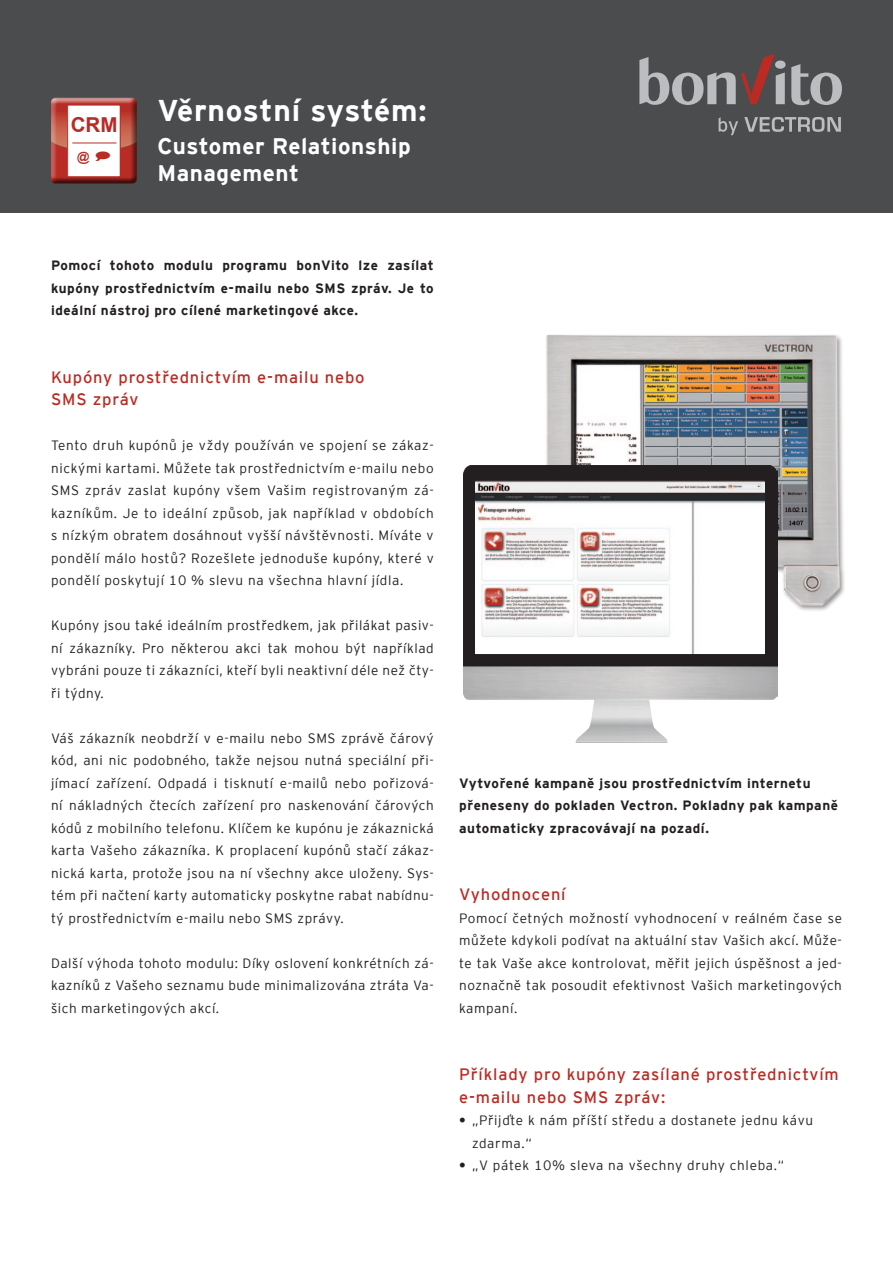
<style>
.page{position:relative;width:893px;height:1263px;background:#fff}
.page>*{position:absolute;margin:0;border:0;box-sizing:border-box;transform-origin:0 0}
.t1{font:700 30px "Vectron Interstate";letter-spacing:.015em;color:#fff}
.t2{font:700 22.5px/27px "Vectron Interstate";letter-spacing:.025em;color:#fff}
.t3{font:700 20.55px "Arial";color:#b82c25}
.t4{font:16.5px/22.5px "Vectron Interstate";letter-spacing:.05em;color:#ba2b24}
.t5{font:300 13.5px/22.5px "Vectron Interstate";letter-spacing:.04em;color:#231f20;text-align:justify}
.t6{font:700 13.5px/22.5px "Vectron Interstate";letter-spacing:.04em;color:#231f20;text-align:justify}
.t7{font:700 12.6px "Arial";color:#b82c25}
.s1{font-family:"Interstate";font-weight:700}
</style>
<div class="page">
<img style="left:540px;top:334px;width:305px;height:301px">
<img style="left:463px;top:466px;width:314px;height:276px">
<img style="left:476px;top:481px;width:289px;height:173px">
<div style="left:0;top:0;width:893px;height:213px;background:#4b4c4d"></div>
<svg style="left:791px;top:64px;width:51px;height:41px"></svg>
<svg style="left:744px;top:117px;width:97px;height:15px"></svg>
<svg style="left:719px;top:117px;width:19px;height:18px"></svg>
<svg style="left:639px;top:54px;width:146px;height:51px"></svg>
<svg style="left:51px;top:98px;width:86px;height:86px;background:#d39d99"></svg>
<h3 class="t3" style="left:71px;top:111px;width:48px">CRM</h3>
<p class="t7" style="left:77px;top:148px;width:14px">@</p>
<h1 class="t1" style="left:157px;top:92px;width:271px">Věrnostní systém:</h1>
<h2 class="t2" style="left:157px;top:132px;width:255px">Customer Relationship<br>Management</h2>
<p class="t6" style="left:51px;top:254px;width:384px">Pomocí tohoto modulu programu bonVito lze zasílat kupóny prostřednictvím e-mailu nebo SMS zpráv. Je to ideální nástroj pro cílené marketingové akce.</p>
<p class="t4" style="left:51px;top:365px;width:315px">Kupóny prostřednictvím e-mailu nebo<br>SMS zpráv</p>
<p class="t5" style="left:51px;top:434px;width:384px">Tento druh kupónů je vždy používán ve spojení se zákaz&shy;nickými kartami. Můžete tak prostřednictvím e-mailu nebo SMS zpráv zaslat kupóny všem Vašim registrovaným zá&shy;kazníkům. Je to ideální způsob, jak například v obdobích s nízkým obratem dosáhnout vyšší návštěvnosti. Míváte v pondělí málo hostů? Rozešlete jednoduše kupóny, které v pondělí poskytují 10 % slevu na všechna hlavní jídla.</p>
<p class="t5" style="left:51px;top:614px;width:384px">Kupóny jsou také ideálním prostředkem, jak přilákat pasiv&shy;ní zákazníky. Pro některou akci tak mohou být například vybráni pouze ti zákazníci, kteří byli neaktivní déle než čty&shy;ři týdny.</p>
<p class="t5" style="left:51px;top:727px;width:384px">Váš zákazník neobdrží v e-mailu nebo SMS zprávě čárový kód, ani nic podobného, takže nejsou nutná speciální při&shy;jímací zařízení. Odpadá i tisknutí e-mailů nebo pořizová&shy;ní nákladných čtecích zařízení pro naskenování čárových kódů z mobilního telefonu. Klíčem ke kupónu je zákaznická karta Vašeho zákazníka. K proplacení kupónů stačí zákaz&shy;nická karta, protože jsou na ní všechny akce uloženy. Sys&shy;tém při načtení karty automaticky poskytne rabat nabídnu&shy;tý prostřednictvím e-mailu nebo SMS zprávy.</p>
<p class="t5" style="left:51px;top:952px;width:384px">Další výhoda tohoto modulu: Díky oslovení konkrétních zá&shy;kazníků z Vašeho seznamu bude minimalizována ztráta Va&shy;šich marketingových akcí.</p>
<p class="t6" style="left:459px;top:771px;width:380px;text-align:left">Vytvořené kampaně jsou prostřednictvím internetu přeneseny do pokladen Vectron. Pokladny pak kampaně automaticky zpracovávají na pozadí.</p>
<p class="t4" style="left:459px;top:883px;width:108px">Vyhodnocení</p>
<p class="t5" style="left:459px;top:907px;width:384px">Pomocí četných možností vyhodnocení v reálném čase se můžete kdykoli podívat na aktuální stav Vašich akcí. Může&shy;te tak Vaše akce kontrolovat, měřit jejich úspěšnost a jed&shy;noznačně tak posoudit efektivnost Vašich marketingových kampaní.</p>
<p class="t4" style="left:459px;top:1063px;width:381px">Příklady pro kupóny zasílané prostřednictvím e-mailu nebo SMS zpráv:</p>
<p class="t5" style="left:472px;top:1109px;width:343px;text-indent:-13px"><span class="s1">•</span> „Přijďte k nám příští středu a dostanete jednu kávu zdarma.“</p>
<p class="t5" style="left:459px;top:1154px;width:326px"><span class="s1">•</span> „V pátek 10% sleva na všechny druhy chleba.“</p>
</div>
